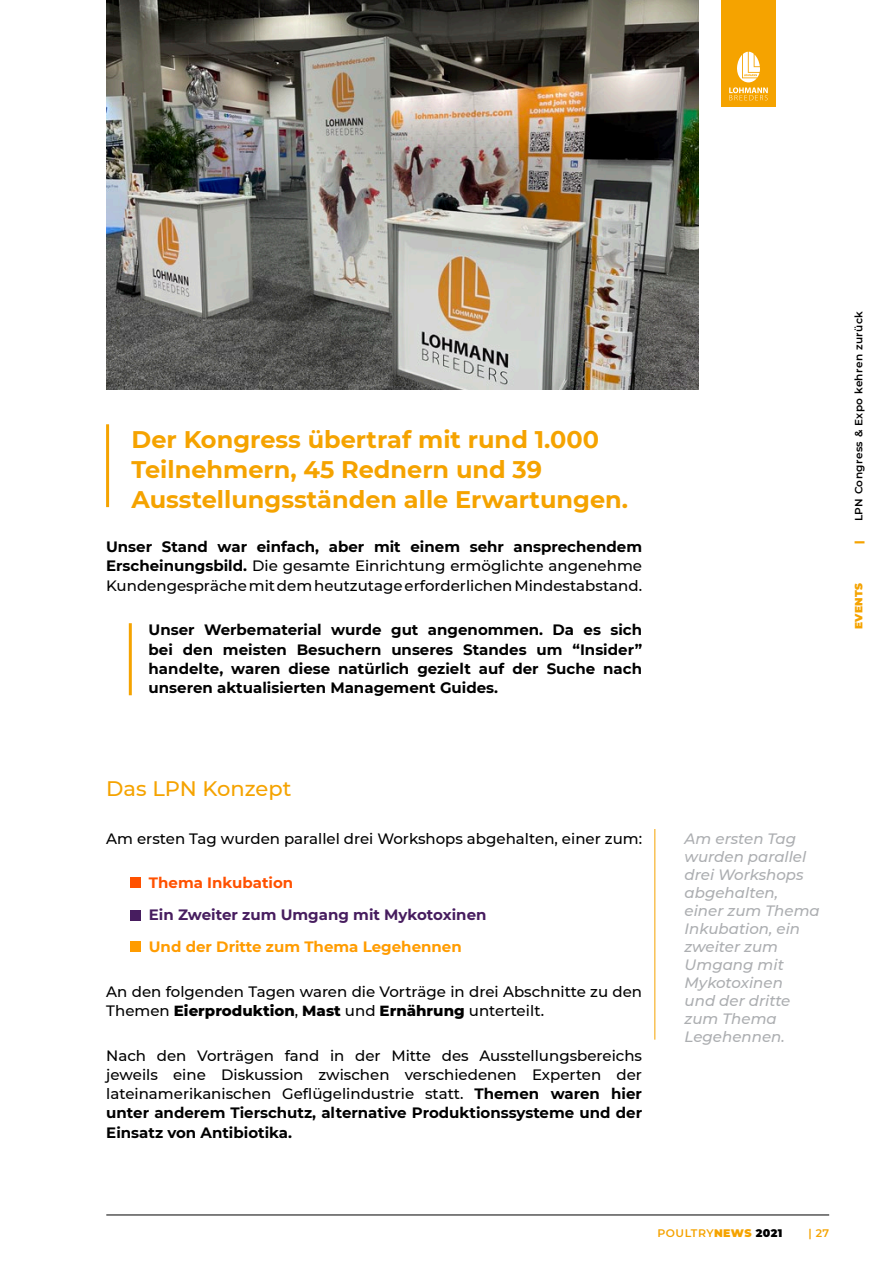
<style>
.page{position:relative;width:893px;height:1263px;background:#fff}
.page>*{position:absolute;margin:0;border:0;box-sizing:border-box;transform-origin:0 0}
.TEXTO{font:700 24px/30px "Montserrat";color:#f5a300}
.t1{font:500 21px "Montserrat";color:#f5a300}
.TEXTO-2{font:500 15px/19.2px "Montserrat";color:#000;text-align:justify}
.TEXTO-3{font:700 15px/19.2px "Montserrat";color:#000;text-align:justify}
.t2{font:italic 500 15px/18px "Montserrat";color:#acaeb1}
.TEXTO-4{font:700 15px "Montserrat";color:#471d5f}
.TEXTO-5{font:700 15px "Montserrat";color:#ff9c00}
.TEXTO-6{font:700 15px "Montserrat";color:#ff5100}
.t3{font:600 10.95px "Montserrat";letter-spacing:.04em;color:#f5a300}
.t4{font:600 10.5px "Montserrat";letter-spacing:.04em;color:#000}
.t5{font:900 10.5px "Montserrat";letter-spacing:.04em;color:#f5a300}
.s1{font-weight:700}
.s2{font-weight:800}
.s3{font-weight:900}
.s4{font-weight:900;color:#000}
</style>
<div class="page">
<hr style="left:654px;top:829px;width:1px;height:211px;background:#f5a300">
<img style="left:106px;top:0;width:592px;height:389px">
<hr style="left:106px;top:424px;width:3px;height:83px;background:#f5a300">
<hr style="left:129px;top:623px;width:3px;height:72px;background:#f5a300">
<div style="left:130px;top:877px;width:10px;height:11px;background:#ff5100"></div>
<div style="left:130px;top:910px;width:10px;height:10px;background:#471d5f"></div>
<div style="left:130px;top:941px;width:10px;height:11px;background:#ff9c00"></div>
<hr style="left:106px;top:1215px;width:723px;height:1px;background:#000">
<div style="left:721px;top:0;width:54px;height:106px;background:#f5a300"></div>
<svg style="left:729px;top:52px;width:39px;height:48px"></svg>
<p class="TEXTO" style="left:132px;top:423px;width:498px">Der Kongress übertraf mit rund 1.000<br>Teilnehmern, 45 Rednern und 39<br>Ausstellungsständen alle Erwartungen.</p>
<p class="TEXTO-2" style="left:106px;top:537px;width:537px"><span class="s1">Unser Stand war einfach, aber mit einem sehr ansprechendem Erscheinungsbild.</span> Die gesamte Einrichtung ermöglichte angenehme Kundengespräche mit dem heutzutage erforderlichen Mindestabstand.</p>
<p class="TEXTO-3" style="left:149px;top:620px;width:495px">Unser Werbematerial wurde gut angenommen. Da es sich bei den meisten Besuchern unseres Standes um “Insider” handelte, waren diese natürlich gezielt auf der Suche nach unseren aktualisierten Management Guides.</p>
<p class="t1" style="left:106px;top:773px;width:187px">Das LPN Konzept</p>
<p class="TEXTO-2" style="left:106px;top:828px;width:537px">Am ersten Tag wurden parallel drei Workshops abgehalten, einer zum:</p>
<p class="TEXTO-6" style="left:149px;top:872px;width:146px">Thema Inkubation</p>
<p class="TEXTO-4" style="left:149px;top:904px;width:339px">Ein Zweiter zum Umgang mit Mykotoxinen</p>
<p class="TEXTO-5" style="left:149px;top:936px;width:314px">Und der Dritte zum Thema Legehennen</p>
<p class="TEXTO-2" style="left:106px;top:981px;width:537px">An den folgenden Tagen waren die Vorträge in drei Abschnitte zu den<br>Themen <span class="s2">Eierproduktion</span>, <span class="s2">Mast</span> und <span class="s2">Ernährung</span> unterteilt.</p>
<p class="TEXTO-2" style="left:106px;top:1045px;width:537px">Nach den Vorträgen fand in der Mitte des Ausstellungsbereichs jeweils eine Diskussion zwischen verschiedenen Experten der lateinamerikanischen Geflügelindustrie statt. <span class="s1">Themen waren hier unter anderem Tierschutz, alternative Produktionssysteme und der Einsatz von Antibiotika.</span></p>
<p class="t4" style="left:851px;top:521px;width:212px;rotate:-90deg">LPN Congress &amp; Expo kehren zurück</p>
<p class="t5" style="left:851px;top:544px;width:5px;rotate:-90deg">|</p>
<p class="t5" style="left:851px;top:629px;width:48px;rotate:-90deg">EVENTS</p>
<p class="t2" style="left:685px;top:828px;width:137px">Am ersten Tag wurden parallel drei Workshops abgehalten, einer zum Thema<br>Inkubation, ein zweiter zum<br>Umgang mit<br>Mykotoxinen<br>und der dritte zum Thema<br>Legehennen.</p>
<p class="t3" style="left:658px;top:1225px;width:126px">POULTRY<span class="s3">NEWS</span> <span class="s4">2021</span></p>
<p class="t3" style="left:808px;top:1225px;width:22px">| 27</p>
</div>
